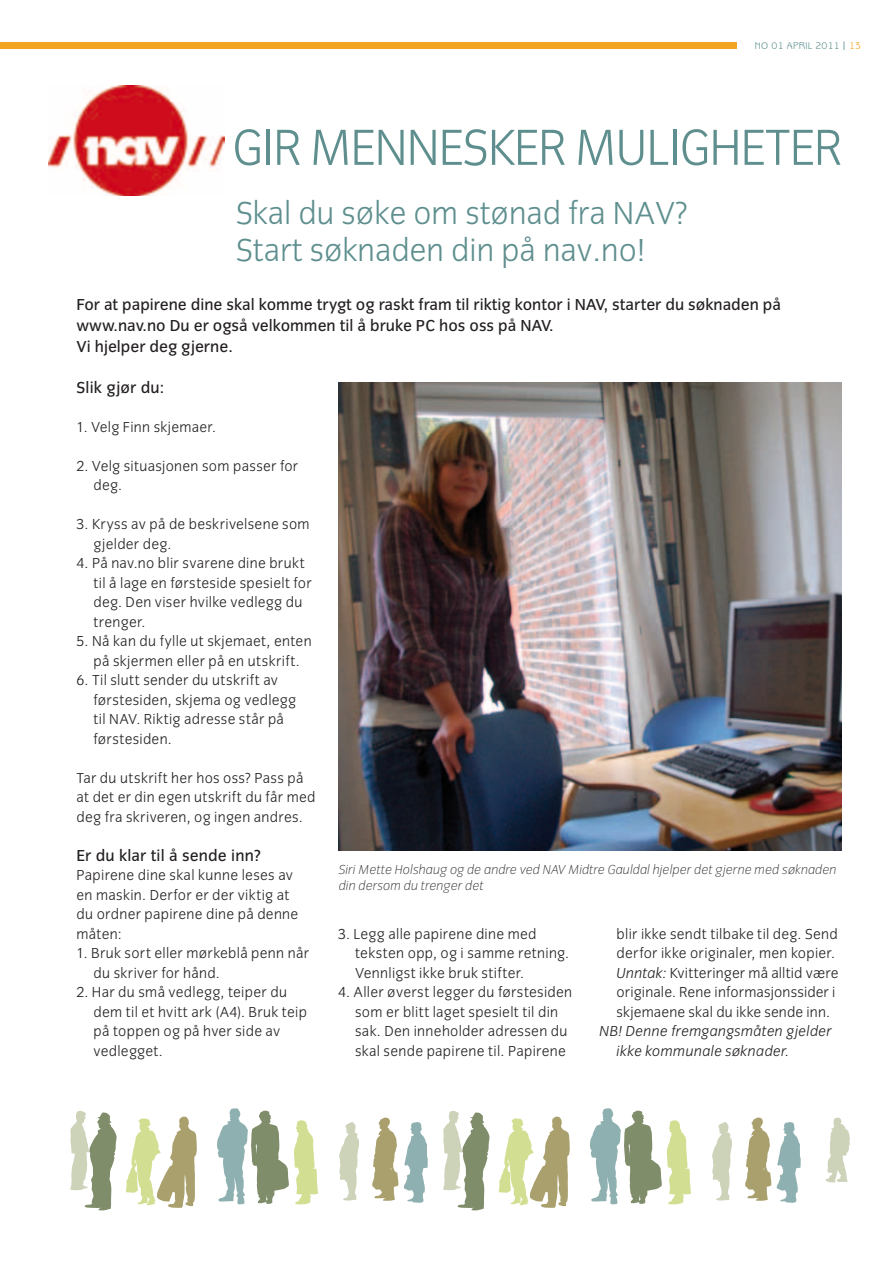
<style>
.page{position:relative;width:893px;height:1263px;background:#fff}
.page>*{position:absolute;margin:0;border:0;box-sizing:border-box;transform-origin:0 0}
.t1{font:300 52.5px "Congress Sans";color:#5e8f8e}
.t2{font:300 33px/37.5px "Congress Sans";color:#5e8f8e}
.t3{font:16.5px/21px "Congress Sans";color:#231f20}
.t4{font:300 15px/19.5px "Congress Sans";letter-spacing:.02em;color:#231f20}
.t5{font:italic 300 15px/19.5px "Congress Sans";letter-spacing:.02em;color:#231f20}
.t6{font:italic 200 13.5px/16.5px "Congress Sans";color:#231f20}
.t7{font:9.75px "Benguiat Gothic";letter-spacing:.02em;color:#5e8f8e}
.s1{font-size:12px}
.s2{color:#f1a520}
.s3{font-style:italic}
</style>
<div class="page">
<div style="left:0;top:43px;width:737px;height:6px;background:#f1a520"></div>
<img style="left:338px;top:383px;width:504px;height:467px">
<img style="left:49px;top:85px;width:176px;height:111px">
<svg style="left:443px;top:1111px;width:47px;height:99px"></svg>
<svg style="left:498px;top:1116px;width:72px;height:92px"></svg>
<svg style="left:590px;top:1108px;width:101px;height:96px"></svg>
<svg style="left:712px;top:1122px;width:20px;height:78px"></svg>
<svg style="left:745px;top:1117px;width:56px;height:86px"></svg>
<svg style="left:826px;top:1117px;width:24px;height:65px"></svg>
<svg style="left:70px;top:1111px;width:47px;height:99px"></svg>
<svg style="left:126px;top:1116px;width:71px;height:92px"></svg>
<svg style="left:217px;top:1108px;width:101px;height:96px"></svg>
<svg style="left:339px;top:1122px;width:20px;height:78px"></svg>
<svg style="left:372px;top:1117px;width:56px;height:86px"></svg>
<p class="t7" style="left:755px;top:40px;width:108px">NO 01 april 2011 <span class="s1">|</span> <span class="s2">13</span></p>
<h1 class="t1" style="left:232px;top:119px;width:146px">GIR MENNESKER</h1>
<h1 class="t1" style="left:575px;top:119px;width:66px">MULIGHETER</h1>
<h2 class="t2" style="left:236px;top:194px;width:454px">Skal du søke om stønad fra NAV?<br>Start søknaden din på nav.no!</h2>
<p class="t3" style="left:77px;top:294px;width:706px">For at papirene dine skal komme trygt og raskt fram til riktig kontor i NAV, starter du søknaden på www.nav.no Du er også velkommen til å bruke PC hos oss på NAV.<br>Vi hjelper deg gjerne.</p>
<p class="t3" style="left:77px;top:377px;width:89px">Slik gjør du:</p>
<p class="t4" style="left:77px;top:417px;width:141px">1. Velg Finn skjemaer.</p>
<p class="t4" style="left:94px;top:456px;width:206px;text-indent:-17px">2. Velg situasjonen som passer for deg.</p>
<p class="t4" style="left:94px;top:515px;width:218px;text-indent:-17px">3. Kryss av på de beskrivelsene som gjelder deg.</p>
<p class="t4" style="left:94px;top:554px;width:220px;text-indent:-17px">4. På nav.no blir svarene dine brukt til å lage en førsteside spesielt for deg. Den viser hvilke vedlegg du trenger.</p>
<p class="t4" style="left:77px;top:632px;width:237px;text-align:center">5. Nå kan du fylle ut skjemaet, enten på skjermen eller på en utskrift.</p>
<p class="t4" style="left:94px;top:671px;width:204px;text-indent:-17px">6. Til slutt sender du utskrift av førstesiden, skjema og vedlegg til NAV. Riktig adresse står på førstesiden.</p>
<p class="t4" style="left:77px;top:768px;width:240px">Tar du utskrift her hos oss? Pass på at det er din egen utskrift du får med deg fra skriveren, og ingen andres.</p>
<p class="t3" style="left:77px;top:845px;width:186px">Er du klar til å sende inn?</p>
<p class="t4" style="left:77px;top:866px;width:223px">Papirene dine skal kunne leses av en maskin. Derfor er der viktig at du ordner papirene dine på denne måten:</p>
<p class="t4" style="left:94px;top:944px;width:217px;text-indent:-17px">1. Bruk sort eller mørkeblå penn når du skriver for hånd.</p>
<p class="t4" style="left:94px;top:983px;width:215px;text-indent:-17px">2. Har du små vedlegg, teiper du dem til et hvitt ark (A4). Bruk teip på toppen og på hver side av vedlegget.</p>
<p class="t6" style="left:338px;top:861px;width:499px">Siri Mette Holshaug og de andre ved NAV Midtre Gauldal hjelper det gjerne med søknaden din dersom du trenger det</p>
<p class="t4" style="left:355px;top:924px;width:215px;text-indent:-17px">3. Legg alle papirene dine med teksten opp, og i samme retning.<br>Vennligst ikke bruk stifter.</p>
<p class="t4" style="left:355px;top:983px;width:219px;text-indent:-17px">4. Aller øverst legger du førstesiden som er blitt laget spesielt til din sak. Den inneholder adressen du skal sende papirene til. Papirene</p>
<p class="t4" style="left:617px;top:924px;width:223px">blir ikke sendt tilbake til deg. Send derfor ikke originaler, men kopier.<br><span class="s3">Unntak:</span> Kvitteringer må alltid være originale. Rene informasjonssider i skjemaene skal du ikke sende inn.</p>
<p class="t5" style="left:617px;top:1021px;width:217px;text-indent:-17px">NB! Denne fremgangsmåten gjelder ikke kommunale søknader.</p>
</div>
